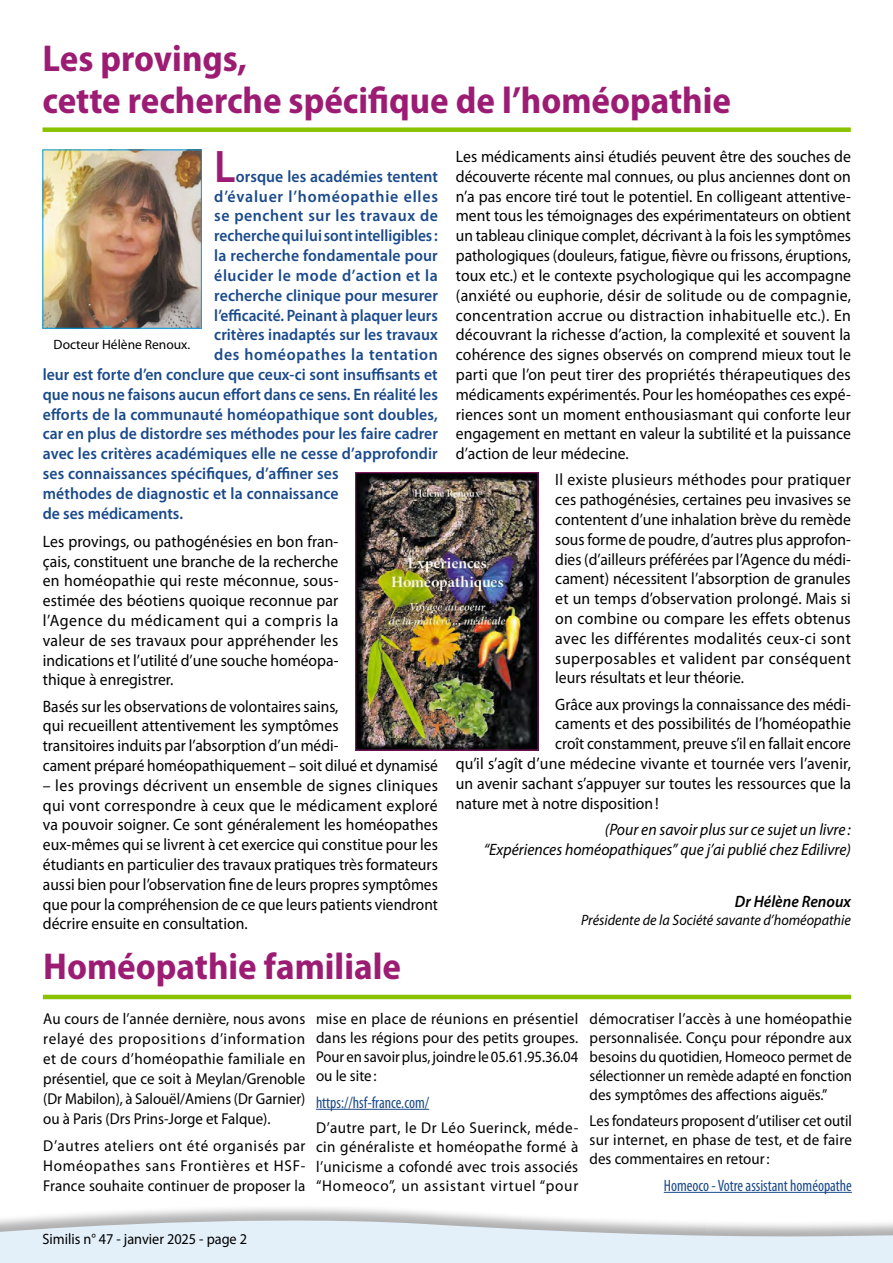
<style>
.page{position:relative;width:893px;height:1263px;background:#fff}
.page>*{position:absolute;margin:0;border:0;box-sizing:border-box;transform-origin:0 0}
.t1{font:600 45.9px "Myriad Pro";color:#9d1c73;scale:.95 1}
.t2{font:700 semi-condensed 37.5px/42px "Myriad Pro";color:#9d1c73}
.t3{font:16.5px/19.8px "Myriad Pro";color:#000;text-align:justify;scale:.95 1}
.t4{font:600 16.5px "Myriad Pro";letter-spacing:.005em;color:#1a4a8a;scale:.95 1}
.t5{font:16.5px/19.8px "Myriad Pro";color:#000;text-align:justify;scale:.96 1}
.t6{font:16.5px/19.8px "Myriad Pro";color:#000;scale:.94 1}
.t7{font:italic 16.5px/19.8px "Myriad Pro";color:#000;text-align:right;scale:.95 1}
.t8{font:600 16.5px "Myriad Pro";letter-spacing:.005em;color:#1a4a8a;scale:.93 1}
.t9{font:condensed 16.5px "Myriad Pro";color:#1a4a8a;scale:.95 1}
.t10{font:600 16.5px "Myriad Pro";letter-spacing:.035em;color:#1a4a8a;scale:.96 1}
.t11{font:600 16.5px "Myriad Pro";letter-spacing:.05em;color:#1a4a8a;scale:.96 1}
.t12{font:600 16.5px "Myriad Pro";letter-spacing:.04em;color:#1a4a8a;scale:.96 1}
.t13{font:italic 600 16.5px "Myriad Pro";color:#000;scale:.95 1}
.t14{font:15.75px/20.1px "Myriad Pro";color:#000;text-align:justify;scale:.95 1}
.t15{font:15.75px/19.2px "Myriad Pro";color:#000;text-align:justify;scale:.96 1}
.t16{font:15.75px/19.2px "Myriad Pro";color:#000;text-align:justify;scale:.93 1}
.t17{font:italic 15px "Myriad Pro";color:#000;scale:.95 1}
.t18{font:15px "Myriad Pro";color:#000;scale:.95 1}
.t19{font:13.5px "Myriad Pro";color:#000}
</style>
<div class="page">
<div style="left:43px;top:127px;width:808px;height:5px;background:#8ac200"></div>
<img style="left:45px;top:152px;width:155px;height:174px">
<img style="left:357px;top:474px;width:179px;height:274px">
<div style="left:355px;top:472px;width:183px;height:278px;border:1px solid #9d1c73"></div>
<hr style="left:43px;top:995px;width:808px;height:4px;background:#8ac200">
<hr style="left:316px;top:1109px;width:113px;height:1px;background:#1a4a8a">
<hr style="left:664px;top:1192px;width:188px;height:1px;background:#1a4a8a">
<div style="left:0;top:1204px;width:893px;height:59px;background:#000;opacity:.31"></div>
<svg style="left:0;top:1213px;width:893px;height:50px;background:#dfe8ef"></svg>
<h2 class="t2" style="left:43px;top:38px;width:690px">Les provings,<br>cette recherche spécifique de l’homéopathie</h2>
<h1 class="t1" style="left:214px;top:141px;width:24px">L</h1>
<p class="t3" style="left:456px;top:147px;width:417px">Les médicaments ainsi étudiés peuvent être des souches de découverte récente mal connues, ou plus anciennes dont on n’a pas encore tiré tout le potentiel. En colligeant attentive&shy;ment tous les témoignages des expérimentateurs on obtient un tableau clinique complet, décrivant à la fois les symptômes pathologiques (douleurs, fatigue, fièvre ou frissons, éruptions, toux etc.) et le contexte psychologique qui les accompagne (anxiété ou euphorie, désir de solitude ou de compagnie, concentration accrue ou distraction inhabituelle etc.). En découvrant la richesse d’action, la complexité et souvent la cohérence des signes observés on comprend mieux tout le parti que l’on peut tirer des propriétés thérapeutiques des médicaments expérimentés. Pour les homéopathes ces expé&shy;riences sont un moment enthousiasmant qui conforte leur engagement en mettant en valeur la subtilité et la puissance d’action de leur médecine.</p>
<p class="t3" style="left:555px;top:470px;width:313px">Il existe plusieurs méthodes pour pratiquer ces pathogénésies, certaines peu invasives se contentent d’une inhalation brève du remède sous forme de poudre, d’autres plus approfon&shy;dies (d’ailleurs préférées par l’Agence du médi&shy;cament) nécessitent l’absorption de granules et un temps d’observation prolongé. Mais si on combine ou compare les effets obtenus avec les différentes modalités ceux-ci sont superposables et valident par conséquent leurs résultats et leur théorie.</p>
<p class="t3" style="left:555px;top:694px;width:313px">Grâce aux provings la connaissance des médi-</p>
<p class="t3" style="left:555px;top:714px;width:313px">caments et des possibilités de l’homéopathie</p>
<p class="t6" style="left:555px;top:734px;width:316px">croît constamment, preuve s’il en fallait encore</p>
<p class="t3" style="left:456px;top:754px;width:417px">qu’il s’agît d’une médecine vivante et tournée vers l’avenir,</p>
<p class="t3" style="left:456px;top:774px;width:417px">un avenir sachant s’appuyer sur toutes les ressources que la</p>
<p class="t3" style="left:456px;top:793px;width:215px">nature met à notre disposition!</p>
<p class="t7" style="left:484px;top:820px;width:388px">(Pour en savoir plus sur ce sujet un livre :<br>“Expériences homéopathiques” que j’ai publié chez Edilivre)</p>
<p class="t13" style="left:735px;top:892px;width:124px">Dr Hélène Renoux</p>
<p class="t17" style="left:581px;top:912px;width:285px">Présidente de la Société savante d’homéopathie</p>
<p class="t4" style="left:236px;top:167px;width:214px">orsque les académies tentent</p>
<p class="t11" style="left:214px;top:187px;width:234px">d’évaluer l’homéopathie elles</p>
<p class="t10" style="left:214px;top:207px;width:234px">se penchent sur les travaux de</p>
<p class="t8" style="left:214px;top:227px;width:242px">recherche qui lui sont intelligibles :</p>
<p class="t4" style="left:214px;top:246px;width:237px">la recherche fondamentale pour</p>
<p class="t10" style="left:214px;top:266px;width:234px">élucider le mode d’action et la</p>
<p class="t4" style="left:214px;top:286px;width:237px">recherche clinique pour mesurer</p>
<p class="t8" style="left:214px;top:306px;width:242px">l’efficacité. Peinant à plaquer leurs</p>
<p class="t4" style="left:214px;top:326px;width:237px">critères inadaptés sur les travaux</p>
<p class="t12" style="left:214px;top:345px;width:234px">des homéopathes la tentation</p>
<p class="t4" style="left:43px;top:365px;width:417px">leur est forte d’en conclure que ceux-ci sont insuffisants et</p>
<p class="t4" style="left:43px;top:385px;width:417px">que nous ne faisons aucun effort dans ce sens. En réalité les</p>
<p class="t4" style="left:43px;top:405px;width:417px">efforts de la communauté homéopathique sont doubles,</p>
<p class="t4" style="left:43px;top:425px;width:417px">car en plus de distordre ses méthodes pour les faire cadrer</p>
<p class="t4" style="left:43px;top:444px;width:417px">avec les critères académiques elle ne cesse d’approfondir</p>
<p class="t4" style="left:43px;top:464px;width:313px">ses connaissances spécifiques, d’affiner ses</p>
<p class="t4" style="left:43px;top:484px;width:313px">méthodes de diagnostic et la connaissance</p>
<p class="t4" style="left:43px;top:504px;width:149px">de ses médicaments.</p>
<p class="t3" style="left:43px;top:532px;width:313px">Les provings, ou pathogénésies en bon fran&shy;çais, constituent une branche de la recherche en homéopathie qui reste méconnue, sous&shy;estimée des béotiens quoique reconnue par l’Agence du médicament qui a compris la valeur de ses travaux pour appréhender les indications et l’utilité d’une souche homéopa&shy;thique à enregistrer.</p>
<p class="t6" style="left:43px;top:696px;width:422px">Basés sur les observations de volontaires sains,<br>qui recueillent attentivement les symptômes<br>transitoires induits par l’absorption d’un médi-<br>cament préparé homéopathiquement – soit dilué et dynamisé</p>
<p class="t5" style="left:43px;top:776px;width:413px">– les provings décrivent un ensemble de signes cliniques qui vont correspondre à ceux que le médicament exploré va pouvoir soigner. Ce sont généralement les homéopathes eux-mêmes qui se livrent à cet exercice qui constitue pour les étudiants en particulier des travaux pratiques très formateurs aussi bien pour l’observation fine de leurs propres symptômes que pour la compréhension de ce que leurs patients viendront décrire ensuite en consultation.</p>
<p class="t19" style="left:54px;top:337px;width:138px">Docteur Hélène Renoux.</p>
<h2 class="t2" style="left:43px;top:946px;width:359px">Homéopathie familiale</h2>
<p class="t14" style="left:43px;top:1009px;width:278px">Au cours de l’année dernière, nous avons relayé des propositions d’information et de cours d’homéopathie familiale en présentiel, que ce soit à Meylan/Grenoble (Dr Mabilon), à Salouël/Amiens (Dr Garnier) ou à Paris (Drs Prins-Jorge et Falque).</p>
<p class="t15" style="left:43px;top:1135px;width:275px;line-height:20.1px">D’autres ateliers ont été organisés par Homéopathes sans Frontières et HSF-France souhaite continuer de proposer la</p>
<p class="t15" style="left:316px;top:1009px;width:275px">mise en place de réunions en présentiel dans les régions pour des petits groupes.<br>Pour en savoir plus, joindre le 05.61.95.36.04 ou le site:</p>
<p class="t9" style="left:316px;top:1093px;width:120px">https://hsf-france.com/</p>
<p class="t15" style="left:316px;top:1118px;width:275px">D’autre part, le Dr Léo Suerinck, méde&shy;cin généraliste et homéopathe formé à l’unicisme a cofondé avec trois associés “Homeoco”, un assistant virtuel “pour</p>
<p class="t14" style="left:590px;top:1009px;width:278px;line-height:19.2px">démocratiser l’accès à une homéopathie personnalisée. Conçu pour répondre aux besoins du quotidien, Homeoco permet de sélectionner un remède adapté en fonction des symptômes des affections aiguës.”</p>
<p class="t16" style="left:590px;top:1111px;width:283px">Les fondateurs proposent d’utiliser cet outil sur internet, en phase de test, et de faire des commentaires en retour:</p>
<p class="t9" style="left:664px;top:1176px;width:199px">Homeoco - Votre assistant homéopathe</p>
<p class="t18" style="left:43px;top:1231px;width:217px">Similis n° 47 - janvier 2025 - page 2</p>
</div>
